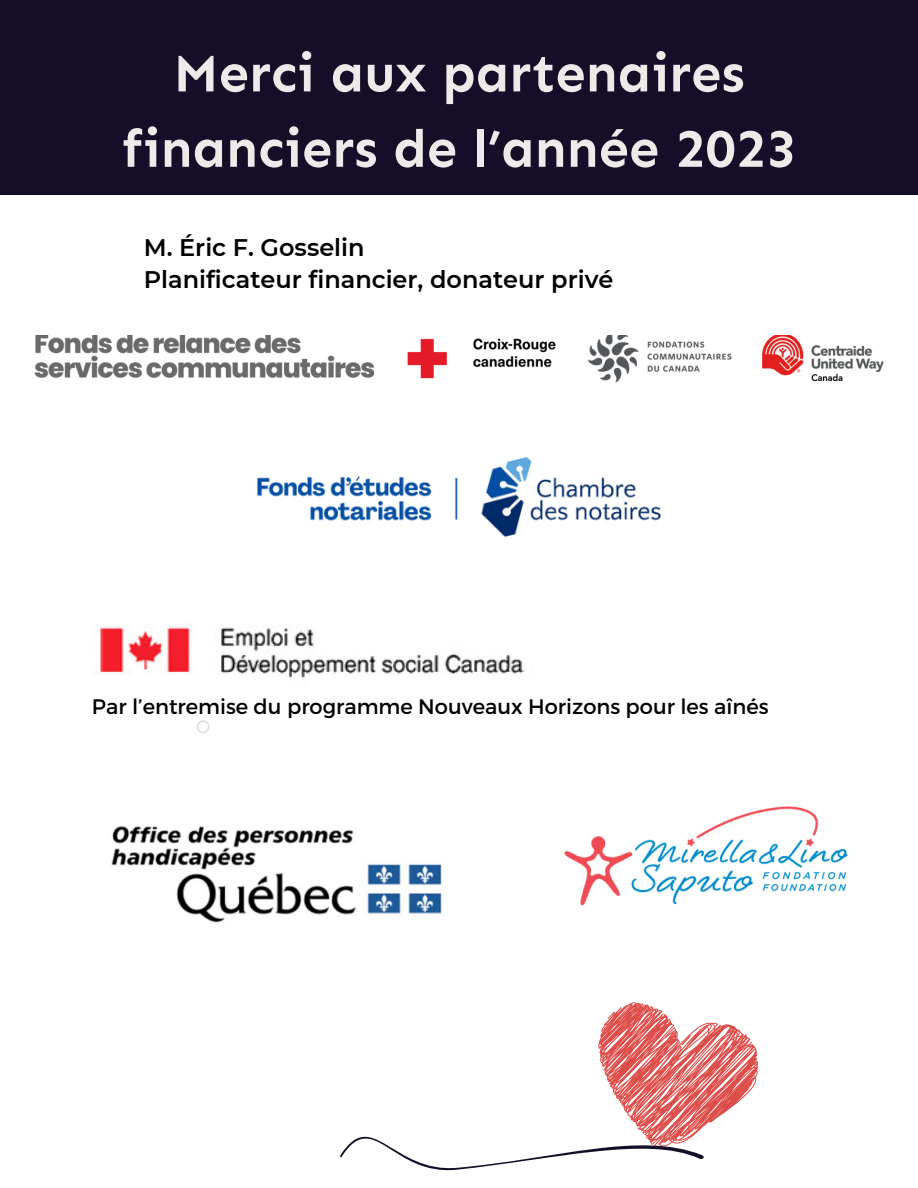
<style>
.page{position:relative;width:918px;height:1188px;background:#fff}
.page>*{position:absolute;margin:0;border:0;box-sizing:border-box;transform-origin:0 0}
.t1{font:700 54px/75.3px "Sen";color:#eeeaea;text-align:center}
.t2{font:600 24px/32.7px "Montserrat";color:#000}
.t3{font:21px "Montserrat";color:#000}
</style>
<div class="page">
<div style="left:0;top:0;width:918px;height:194px;background:#150e29"></div>
<svg style="left:340px;top:1002px;width:419px;height:169px"></svg>
<img style="left:35px;top:335px;width:848px;height:48px">
<img style="left:257px;top:456px;width:404px;height:81px">
<img style="left:564px;top:806px;width:284px;height:100px">
<img style="left:111px;top:720px;width:411px;height:361px">
<img style="left:98px;top:627px;width:427px;height:51px">
<p class="t1" style="left:122px;top:36px;width:676px">Merci aux partenaires financiers de l’année 2023</p>
<p class="t2" style="left:144px;top:231px;width:471px">M. Éric F. Gosselin<br>Planificateur financier, donateur privé</p>
<p class="t3" style="left:92px;top:693px;width:678px">Par l’entremise du programme Nouveaux Horizons pour les aînés</p>
</div>
